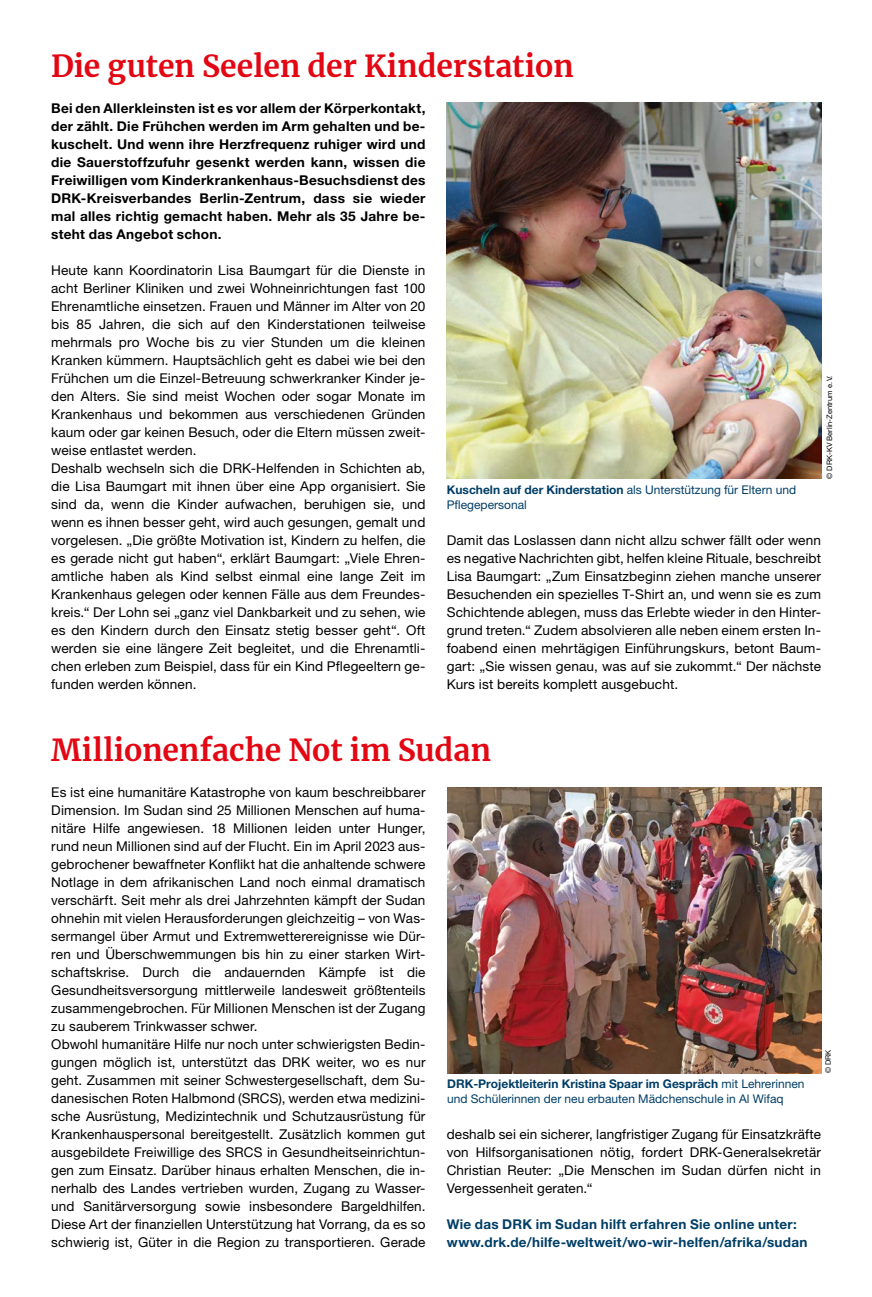
<style>
.page{position:relative;width:872px;height:1297px;background:#fff}
.page>*{position:absolute;margin:0;border:0;box-sizing:border-box;transform-origin:0 0}
.MGB_Headline{font:700 30px "Merriweather";color:#e30613}
.MGB_Copy{font:13.5px/18px "Helvetica Neue LT Pro";letter-spacing:.01em;color:#000;text-align:justify}
.MGB_Copy-2{font:700 13.5px/18px "Helvetica Neue LT Pro";letter-spacing:.02em;color:#000;text-align:justify}
.MGB_Info{font:700 13.5px "Helvetica Neue LT Pro";letter-spacing:.02em;color:#003e66}
.MGB_BU{font:12px/15px "Helvetica Neue LT Pro";color:#003e66}
.MGB_Fotocredits{font:7.5px "Helvetica Neue LT Pro";color:#000}
.s1{font-weight:700}
</style>
<div class="page">
<img style="left:447px;top:103px;width:374px;height:376px">
<img style="left:447px;top:788px;width:374px;height:285px">
<p class="MGB_Headline" style="left:51px;top:45px;width:524px">Die guten Seelen der Kinderstation</p>
<p class="MGB_Copy-2" style="left:51px;top:98px;width:376px">Bei den Allerkleinsten ist es vor allem der Körperkontakt, der zählt. Die Frühchen werden im Arm gehalten und be&shy;kuschelt. Und wenn ihre Herzfrequenz ruhiger wird und die Sauerstoffzufuhr gesenkt werden kann, wissen die Freiwilligen vom Kinderkrankenhaus-Besuchsdienst des DRK-Kreisverbandes Berlin-Zentrum, dass sie wieder mal alles richtig gemacht haben. Mehr als 35 Jahre be&shy;steht das Angebot schon.</p>
<p class="MGB_Copy" style="left:51px;top:260px;width:376px">Heute kann Koordinatorin Lisa Baumgart für die Dienste in acht Berliner Kliniken und zwei Wohneinrichtungen fast 100<br>Ehrenamtliche einsetzen. Frauen und Männer im Alter von 20 bis 85 Jahren, die sich auf den Kinderstationen teilweise mehrmals pro Woche bis zu vier Stunden um die kleinen Kranken kümmern. Hauptsächlich geht es dabei wie bei den Frühchen um die Einzel-Betreuung schwerkranker Kinder je&shy;den Alters. Sie sind meist Wochen oder sogar Monate im Krankenhaus und bekommen aus verschiedenen Gründen kaum oder gar keinen Besuch, oder die Eltern müssen zweit&shy;weise entlastet werden.</p>
<p class="MGB_Copy" style="left:51px;top:458px;width:376px">Deshalb wechseln sich die DRK-Helfenden in Schichten ab, die Lisa Baumgart mit ihnen über eine App organisiert. Sie sind da, wenn die Kinder aufwachen, beruhigen sie, und wenn es ihnen besser geht, wird auch gesungen, gemalt und vorgelesen. „Die größte Motivation ist, Kindern zu helfen, die es gerade nicht gut haben“, erklärt Baumgart: „Viele Ehren&shy;amtliche haben als Kind selbst einmal eine lange Zeit im Krankenhaus gelegen oder kennen Fälle aus dem Freundes&shy;kreis.“ Der Lohn sei „ganz viel Dankbarkeit und zu sehen, wie es den Kindern durch den Einsatz stetig besser geht“. Oft werden sie eine längere Zeit begleitet, und die Ehrenamtli&shy;chen erleben zum Beispiel, dass für ein Kind Pflegeeltern ge&shy;funden werden können.</p>
<p class="MGB_BU" style="left:447px;top:482px;width:351px"><span class="s1">Kuscheln auf der Kinderstation</span> als Unterstützung für Eltern und<br>Pflegepersonal</p>
<p class="MGB_Fotocredits" style="left:825px;top:479px;width:105px;rotate:-90deg">© DRK-KV Berlin-Zentrum e.V.</p>
<p class="MGB_Copy" style="left:447px;top:530px;width:376px">Damit das Loslassen dann nicht allzu schwer fällt oder wenn es negative Nachrichten gibt, helfen kleine Rituale, beschreibt Lisa Baumgart: „Zum Einsatzbeginn ziehen manche unserer Besuchenden ein spezielles T-Shirt an, und wenn sie es zum Schichtende ablegen, muss das Erlebte wieder in den Hinter&shy;grund treten.“ Zudem absolvieren alle neben einem ersten In&shy;foabend einen mehrtägigen Einführungskurs, betont Baum&shy;gart: „Sie wissen genau, was auf sie zukommt.“ Der nächste Kurs ist bereits komplett ausgebucht.</p>
<p class="MGB_Headline" style="left:51px;top:729px;width:442px">Millionenfache Not im Sudan</p>
<p class="MGB_Copy" style="left:51px;top:782px;width:376px">Es ist eine humanitäre Katastrophe von kaum beschreibbarer Dimension. Im Sudan sind 25 Millionen Menschen auf huma&shy;nitäre Hilfe angewiesen. 18 Millionen leiden unter Hunger, rund neun Millionen sind auf der Flucht. Ein im April 2023 aus&shy;gebrochener bewaffneter Konflikt hat die anhaltende schwere Notlage in dem afrikanischen Land noch einmal dramatisch verschärft. Seit mehr als drei Jahrzehnten kämpft der Sudan ohnehin mit vielen Herausforderungen gleichzeitig – von Was&shy;sermangel über Armut und Extremwetterereignisse wie Dür&shy;ren und Überschwemmungen bis hin zu einer starken Wirt&shy;schaftskrise. Durch die andauernden Kämpfe ist die Gesundheitsversorgung mittlerweile landesweit größtenteils zusammengebrochen. Für Millionen Menschen ist der Zugang zu sauberem Trinkwasser schwer.</p>
<p class="MGB_Copy" style="left:51px;top:1034px;width:376px">Obwohl humanitäre Hilfe nur noch unter schwierigsten Bedin&shy;gungen möglich ist, unterstützt das DRK weiter, wo es nur geht. Zusammen mit seiner Schwestergesellschaft, dem Su&shy;danesischen Roten Halbmond (SRCS), werden etwa medizini&shy;sche Ausrüstung, Medizintechnik und Schutzausrüstung für Krankenhauspersonal bereitgestellt. Zusätzlich kommen gut ausgebildete Freiwillige des SRCS in Gesundheitseinrichtun&shy;gen zum Einsatz. Darüber hinaus erhalten Menschen, die in&shy;nerhalb des Landes vertrieben wurden, Zugang zu Wasser&shy;und Sanitärversorgung sowie insbesondere Bargeldhilfen.<br>Diese Art der finanziellen Unterstützung hat Vorrang, da es so schwierig ist, Güter in die Region zu transportieren. Gerade</p>
<p class="MGB_Fotocredits" style="left:823px;top:1073px;width:25px;rotate:-90deg">© DRK</p>
<p class="MGB_BU" style="left:447px;top:1076px;width:359px"><span class="s1">DRK-Projektleiterin Kristina Spaar im Gespräch</span> mit Lehrerinnen und Schülerinnen der neu erbauten Mädchenschule in Al Wifaq</p>
<p class="MGB_Copy" style="left:447px;top:1124px;width:376px">deshalb sei ein sicherer, langfristiger Zugang für Einsatzkräfte von Hilfsorganisationen nötig, fordert DRK-Generalsekretär Christian Reuter: „Die Menschen im Sudan dürfen nicht in Vergessenheit geraten.“</p>
<p class="MGB_Info" style="left:447px;top:1215px;width:351px">Wie das DRK im Sudan hilft erfahren Sie online unter:</p>
<p class="MGB_Info" style="left:447px;top:1233px;width:362px">www.drk.de/hilfe-weltweit/wo-wir-helfen/afrika/sudan</p>
</div>
